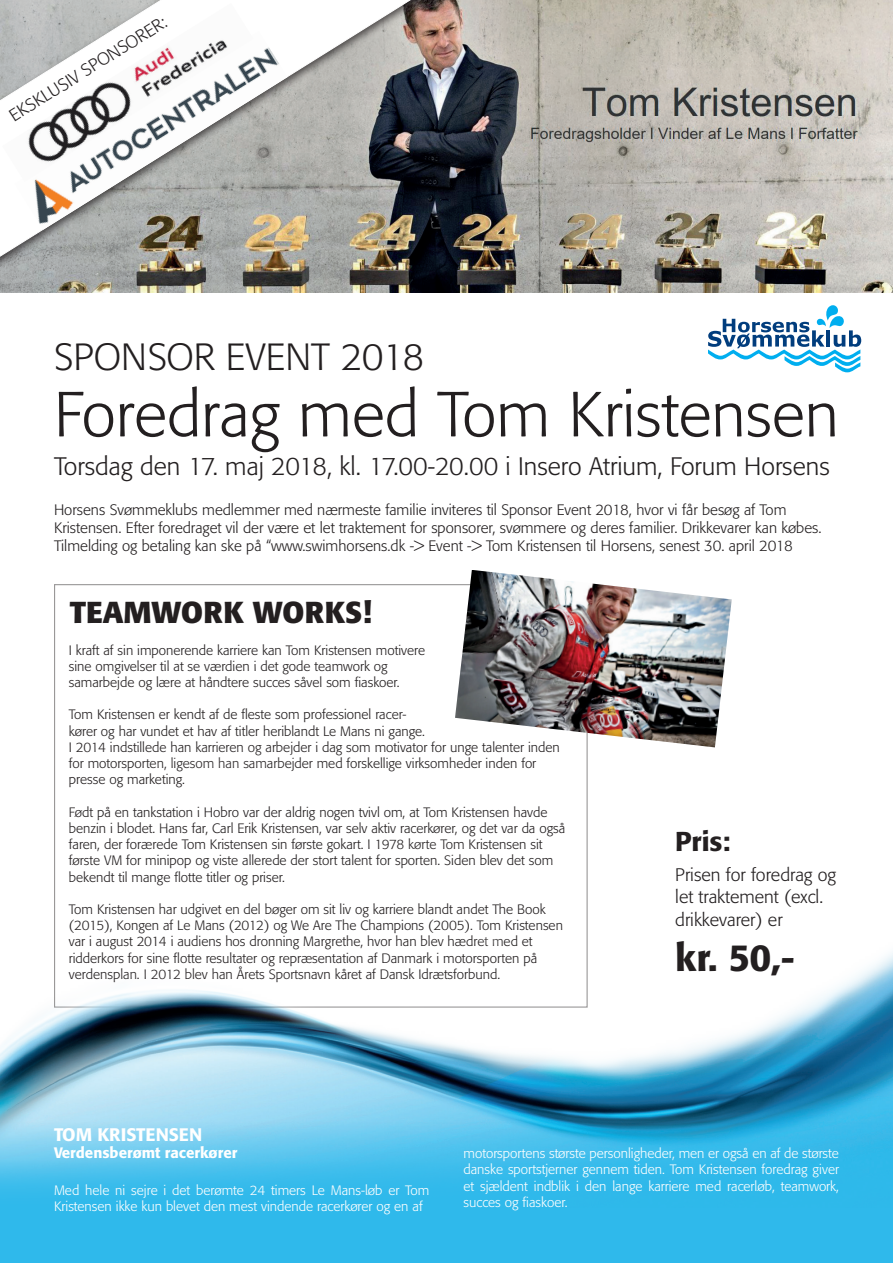
<style>
.page{position:relative;width:893px;height:1263px;background:#fff}
.page>*{position:absolute;margin:0;border:0;box-sizing:border-box;transform-origin:0 0}
.t1{font:300 63px "Formata";color:#231f20}
.t2{font:300 37.5px "Formata";color:#231f20}
.t3{font:500 37.5px "Formata";color:#231f20}
.t4{font:700 30px "Formata";color:#231f20}
.t5{font:500 27px "Formata";color:#231f20}
.t6{font:300 25.05px "Formata";color:#231f20}
.t7{font:300 18px/22.5px "Formata";color:#231f20}
.t8{font:500 18px "Formata";color:#fff}
.t9{font:300 17.25px "Formata";color:#231f20}
.t10{font:300 15px/18px "Formata";color:#231f20}
.t11{font:500 15px "Formata";color:#fff}
.t12{font:300 13.5px/16.2px "Formata";color:#231f20}
.t13{font:300 13.5px/16.5px "Formata";color:#fff}
</style>
<div class="page">
<img style="left:431px;top:0;width:462px;height:293px">
<svg style="left:708px;top:305px;width:153px;height:67px"></svg>
<img style="left:455px;top:570px;width:277px;height:177px">
<img style="left:0;top:748px;width:893px;height:515px">
<div style="left:0;top:0;width:431px;height:347px;background:#231f20;opacity:.75"></div>
<img style="left:0;top:0;width:422px;height:337px">
<svg style="left:7px;top:0;width:245px;height:3px"></svg>
<img style="left:15px;top:31px;width:273px;height:199px">
<img style="left:2px;top:3px;width:251px;height:179px">
<p class="t9" style="left:6px;top:108px;width:183px;rotate:-32deg">EKSKLUSIV SPONSORER:</p>
<h2 class="t2" style="left:54px;top:335px;width:372px">SPONSOR EVENT 2018</h2>
<h1 class="t1" style="left:54px;top:377px;width:786px">Foredrag med Tom Kristensen</h1>
<h3 class="t6" style="left:54px;top:451px;width:777px">Torsdag den 17. maj 2018, kl. 17.00-20.00 i Insero Atrium, Forum Horsens</h3>
<p class="t10" style="left:54px;top:501px;width:769px">Horsens Svømmeklubs medlemmer med nærmeste familie inviteres til Sponsor Event 2018, hvor vi får besøg af Tom<br>Kristensen. Efter foredraget vil der være et let traktement for sponsorer, svømmere og deres familier. Drikkevarer kan købes.<br>Tilmelding og betaling kan ske på “www.swimhorsens.dk -&gt; Event -&gt; Tom Kristensen til Horsens, senest 30. april 2018</p>
<h3 class="t4" style="left:70px;top:594px;width:304px">TEAMWORK WORKS!</h3>
<p class="t12" style="left:69px;top:642px;width:358px">I kraft af sin imponerende karriere kan Tom Kristensen motivere sine omgivelser til at se værdien i det gode teamwork og samarbejde og lære at håndtere succes såvel som fiaskoer.</p>
<p class="t12" style="left:69px;top:707px;width:492px">Tom Kristensen er kendt af de fleste som professionel racer-<br>kører og har vundet et hav af titler heriblandt Le Mans ni gange.<br>I 2014 indstillede han karrieren og arbejder i dag som motivator for unge talenter inden for motorsporten, ligesom han samarbejder med forskellige virksomheder inden for presse og marketing.</p>
<p class="t12" style="left:69px;top:804px;width:498px">Født på en tankstation i Hobro var der aldrig nogen tvivl om, at Tom Kristensen havde benzin i blodet. Hans far, Carl Erik Kristensen, var selv aktiv racerkører, og det var da også faren, der forærede Tom Kristensen sin første gokart. I 1978 kørte Tom Kristensen sit første VM for minipop og viste allerede der stort talent for sporten. Siden blev det som bekendt til mange flotte titler og priser.</p>
<p class="t12" style="left:69px;top:901px;width:496px">Tom Kristensen har udgivet en del bøger om sit liv og karriere blandt andet The Book (2015), Kongen af Le Mans (2012) og We Are The Champions (2005). Tom Kristensen var i august 2014 i audiens hos dronning Margrethe, hvor han blev hædret med et ridderkors for sine flotte resultater og repræsentation af Danmark i motorsporten på verdensplan. I 2012 blev han Årets Sportsnavn kåret af Dansk Idrætsforbund.</p>
<h3 class="t5" style="left:675px;top:824px;width:57px">Pris:</h3>
<h3 class="t7" style="left:675px;top:863px;width:162px">Prisen for foredrag og let traktement (excl. drikkevarer) er</h3>
<h2 class="t3" style="left:675px;top:935px;width:121px">kr. 50,-</h2>
<h3 class="t8" style="left:54px;top:1124px;width:150px">TOM KRISTENSEN</h3>
<p class="t11" style="left:54px;top:1143px;width:185px">Verdensberømt racerkører</p>
<p class="t13" style="left:54px;top:1182px;width:377px">Med hele ni sejre i det berømte 24 timers Le Mans-løb er Tom<br>Kristensen ikke kun blevet den mest vindende racerkører og en af</p>
<p class="t13" style="left:463px;top:1145px;width:377px;text-align:justify">motorsportens største personligheder, men er også en af de største danske sportstjerner gennem tiden. Tom Kristensen foredrag giver et sjældent indblik i den lange karriere med racerløb, teamwork, succes og fiaskoer.</p>
</div>
